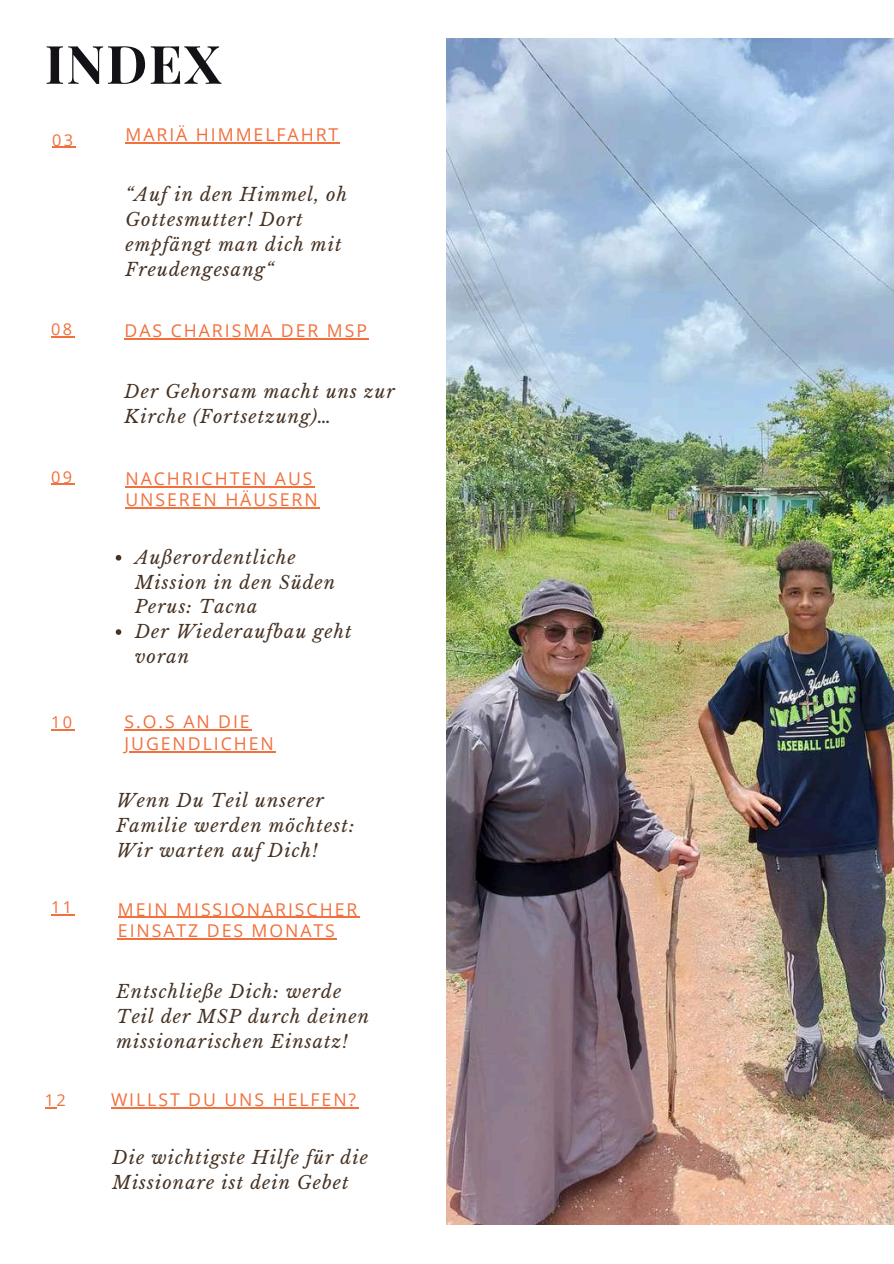
<style>
.page{position:relative;width:894px;height:1264px;background:#fff}
.page>*{position:absolute;margin:0;border:0;box-sizing:border-box;transform-origin:0 0}
.t1{font:700 52.95px "Playfair Display";letter-spacing:.03em;color:#141217}
.t2{font:italic 18px/24.8px "Libre Baskerville";letter-spacing:.06em;color:#473324}
.t3{font:17.7px/21.3px "Open Sans";letter-spacing:.11em;color:#f1703c}
.t4{font:16.35px "Open Sans";letter-spacing:.14em;color:#f1703c}
</style>
<div class="page">
<img style="left:446px;top:39px;width:447px;height:1185px">
<svg style="left:52px;top:147px;width:24px;height:1px"></svg>
<hr style="left:125px;top:142px;width:215px;height:1px;background:#f1703c">
<svg style="left:51px;top:336px;width:23px;height:1px"></svg>
<hr style="left:124px;top:338px;width:245px;height:1px;background:#f1703c">
<svg style="left:51px;top:484px;width:23px;height:1px"></svg>
<hr style="left:125px;top:486px;width:189px;height:1px;background:#f1703c">
<hr style="left:125px;top:507px;width:195px;height:1px;background:#f1703c">
<svg style="left:51px;top:729px;width:23px;height:1px"></svg>
<hr style="left:118px;top:916px;width:241px;height:1px;background:#f1703c">
<hr style="left:118px;top:938px;width:219px;height:1px;background:#f1703c">
<svg style="left:116px;top:555px;width:5px;height:5px"></svg>
<svg style="left:116px;top:629px;width:5px;height:6px"></svg>
<svg style="left:51px;top:914px;width:23px;height:1px"></svg>
<hr style="left:124px;top:729px;width:128px;height:1px;background:#f1703c">
<hr style="left:124px;top:751px;width:152px;height:1px;background:#f1703c">
<hr style="left:111px;top:1107px;width:247px;height:1px;background:#f1703c">
<h1 class="t1" style="left:45px;top:27px;width:177px">INDEX</h1>
<p class="t4" style="left:52px;top:128px;width:22px">03</p>
<p class="t3" style="left:125px;top:124px;width:214px">MARIÄ HIMMELFAHRT</p>
<p class="t2" style="left:125px;top:183px;width:223px">“Auf in den Himmel, oh<br>Gottesmutter! Dort empfängt man dich mit<br>Freudengesang“</p>
<p class="t4" style="left:51px;top:317px;width:22px">08</p>
<p class="t3" style="left:124px;top:319px;width:244px">DAS CHARISMA DER MSP</p>
<p class="t2" style="left:124px;top:379px;width:271px">Der Gehorsam macht uns zur<br>Kirche (Fortsetzung)…</p>
<p class="t4" style="left:51px;top:465px;width:22px">09</p>
<p class="t3" style="left:125px;top:467px;width:194px">NACHRICHTEN AUS<br>UNSEREN HÄUSERN</p>
<p class="t2" style="left:135px;top:545px;width:218px">Außerordentliche<br>Mission in den Süden<br>Perus: Tacna<br>Der Wiederaufbau geht voran</p>
<p class="t4" style="left:51px;top:711px;width:22px">10</p>
<p class="t3" style="left:124px;top:711px;width:151px">S.O.S AN DIE<br>JUGENDLICHEN</p>
<p class="t2" style="left:116px;top:788px;width:239px">Wenn Du Teil unserer<br>Familie werden möchtest:<br>Wir warten auf Dich!</p>
<p class="t4" style="left:51px;top:896px;width:22px">11</p>
<p class="t3" style="left:118px;top:898px;width:241px">MEIN MISSIONARISCHER<br>EINSATZ DES MONATS</p>
<p class="t2" style="left:116px;top:979px;width:254px">Entschließe Dich: werde<br>Teil der MSP durch deinen missionarischen Einsatz!</p>
<p class="t4" style="left:45px;top:1088px;width:22px">12</p>
<p class="t3" style="left:111px;top:1088px;width:247px">WILLST DU UNS HELFEN?</p>
<p class="t2" style="left:112px;top:1145px;width:257px">Die wichtigste Hilfe für die<br>Missionare ist dein Gebet</p>
</div>
